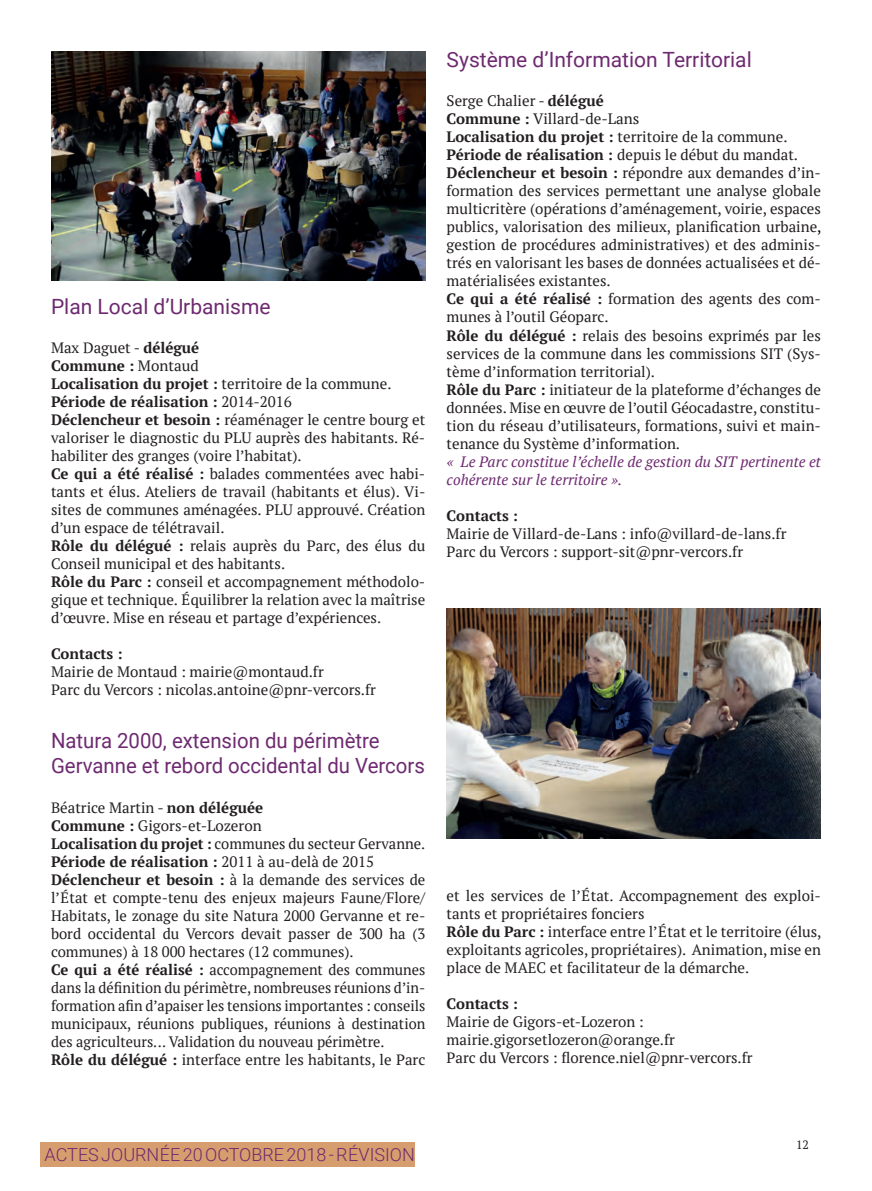
<style>
.page{position:relative;width:872px;height:1191px;background:#fff}
.page>*{position:absolute;margin:0;border:0;box-sizing:border-box;transform-origin:0 0}
.t1{font:21px/25.2px "Roboto";color:#6e2a70}
.t2{font:300 18px "Roboto";color:#6e2a70}
.t3{font:15px/18px "PT Serif";color:#231f20}
.t4{font:italic 15px/18px "PT Serif";color:#6e2a70}
.t5{font:700 15px "PT Serif";color:#231f20}
.t6{font:12px "PT Serif";color:#231f20}
.s1{font-weight:700}
.s2{color:#000001}
</style>
<div class="page">
<div style="left:40px;top:1142px;width:375px;height:24px;background:#d69e6e"></div>
<img style="left:51px;top:51px;width:374px;height:230px">
<img style="left:446px;top:608px;width:375px;height:230px">
<h1 class="t1" style="left:51px;top:293px;width:221px">Plan Local d’Urbanisme</h1>
<p class="t3" style="left:51px;top:339px;width:376px">Max Daguet - <span class="s1">délégué<br>Commune :</span> Montaud<br><span class="s1">Localisation du projet :</span> territoire de la commune.<br><span class="s1">Période de réalisation :</span> 2014-2016<br><span class="s1">Déclencheur et besoin :</span> réaménager le centre bourg et valoriser le diagnostic du PLU auprès des habitants. Ré&shy;habiliter des granges (voire l’habitat).<br><span class="s1">Ce qui a été réalisé :</span> balades commentées avec habi&shy;tants et élus. Ateliers de travail (habitants et élus). Vi&shy;sites de communes aménagées. PLU approuvé. Création d’un espace de télétravail.<br><span class="s1">Rôle du délégué :</span> relais auprès du Parc, des élus du Conseil municipal et des habitants.<br><span class="s1">Rôle du Parc :</span> conseil et accompagnement méthodolo&shy;gique et technique. Équilibrer la relation avec la maîtrise d’œuvre. Mise en réseau et partage d’expériences.</p>
<p class="t5" style="left:51px;top:644px;width:73px">Contacts :</p>
<p class="t3" style="left:51px;top:663px;width:326px">Mairie de Montaud : mairie@montaud.fr<br>Parc du Vercors : nicolas.antoine@pnr-vercors.fr</p>
<h1 class="t1" style="left:51px;top:727px;width:375px">Natura 2000, extension du périmètre<br>Gervanne et rebord occidental du Vercors</h1>
<p class="t3" style="left:51px;top:798px;width:376px">Béatrice Martin - <span class="s1">non déléguée<br>Commune :</span> Gigors-et-Lozeron<br><span class="s1">Localisation du projet :</span> communes du secteur Gervanne.<br><span class="s1">Période de réalisation :</span> 2011 à au-delà de 2015<br><span class="s1">Déclencheur et besoin :</span> à la demande des services de l’État et compte-tenu des enjeux majeurs Faune/Flore/ Habitats, le zonage du site Natura 2000 Gervanne et re&shy;bord occidental du Vercors devait passer de 300 ha (3 communes) à 18 000 hectares (12 communes).<br><span class="s1">Ce qui a été réalisé :</span> accompagnement des communes dans la définition du périmètre, nombreuses réunions d’in&shy;formation afin d’apaiser les tensions importantes : conseils municipaux, réunions publiques, réunions à destination des agriculteurs... Validation du nouveau périmètre.<br><span class="s1">Rôle du délégué :</span> interface entre les habitants, le Parc</p>
<h1 class="t1" style="left:446px;top:46px;width:307px">Système d’Information Territorial</h1>
<p class="t3" style="left:446px;top:92px;width:376px">Serge Chalier - <span class="s1">délégué<br>Commune :</span> Villard-de-Lans<br><span class="s1">Localisation du projet :</span> territoire de la commune.<br><span class="s1">Période de réalisation :</span> depuis le début du mandat.<br><span class="s1">Déclencheur et besoin :</span> répondre aux demandes d’in&shy;formation des services permettant une analyse globale multicritère (opérations d’aménagement, voirie, espaces publics, valorisation des milieux, planification urbaine<span class="s2">, </span>gestion de procédures administratives) et des adminis&shy;trés en valorisant les bases de données actualisées et dé&shy;matérialisées existantes.<br><span class="s1">Ce qui a été réalisé :</span> formation des agents des com&shy;munes à l’outil Géoparc.<br><span class="s1">Rôle du délégué :</span> relais des besoins exprimés par les services de la commune dans les commissions SIT (Sys&shy;tème d’information territorial).<br><span class="s1">Rôle du Parc :</span> initiateur de la plateforme d’échanges de données. Mise en œuvre de l’outil Géocadastre, constitu&shy;tion du réseau d’utilisateurs, formations, suivi et main&shy;tenance du Système d’information.</p>
<p class="t4" style="left:446px;top:452px;width:376px">« Le Parc constitue l’échelle de gestion du SIT pertinente et cohérente sur le territoire ».</p>
<p class="t5" style="left:446px;top:505px;width:73px">Contacts :</p>
<p class="t3" style="left:446px;top:524px;width:341px">Mairie de Villard-de-Lans : info@villard-de-lans.fr<br>Parc du Vercors : support-sit@pnr-vercors.fr</p>
<p class="t3" style="left:446px;top:887px;width:376px">et les services de l’État. Accompagnement des exploi&shy;tants et propriétaires fonciers<br><span class="s1">Rôle du Parc :</span> interface entre l’État et le territoire (élus, exploitants agricoles, propriétaires). Animation, mise en place de MAEC et facilitateur de la démarche.</p>
<p class="t5" style="left:446px;top:994px;width:73px">Contacts :</p>
<p class="t3" style="left:446px;top:1013px;width:307px">Mairie de Gigors-et-Lozeron : mairie.gigorsetlozeron@orange.fr<br>Parc du Vercors : florence.niel@pnr-vercors.fr</p>
<p class="t2" style="left:45px;top:1141px;width:372px">ACTES JOURNÉE 20 OCTOBRE 2018 - RÉVISION</p>
<p class="t6" style="left:796px;top:1136px;width:14px">12</p>
</div>
